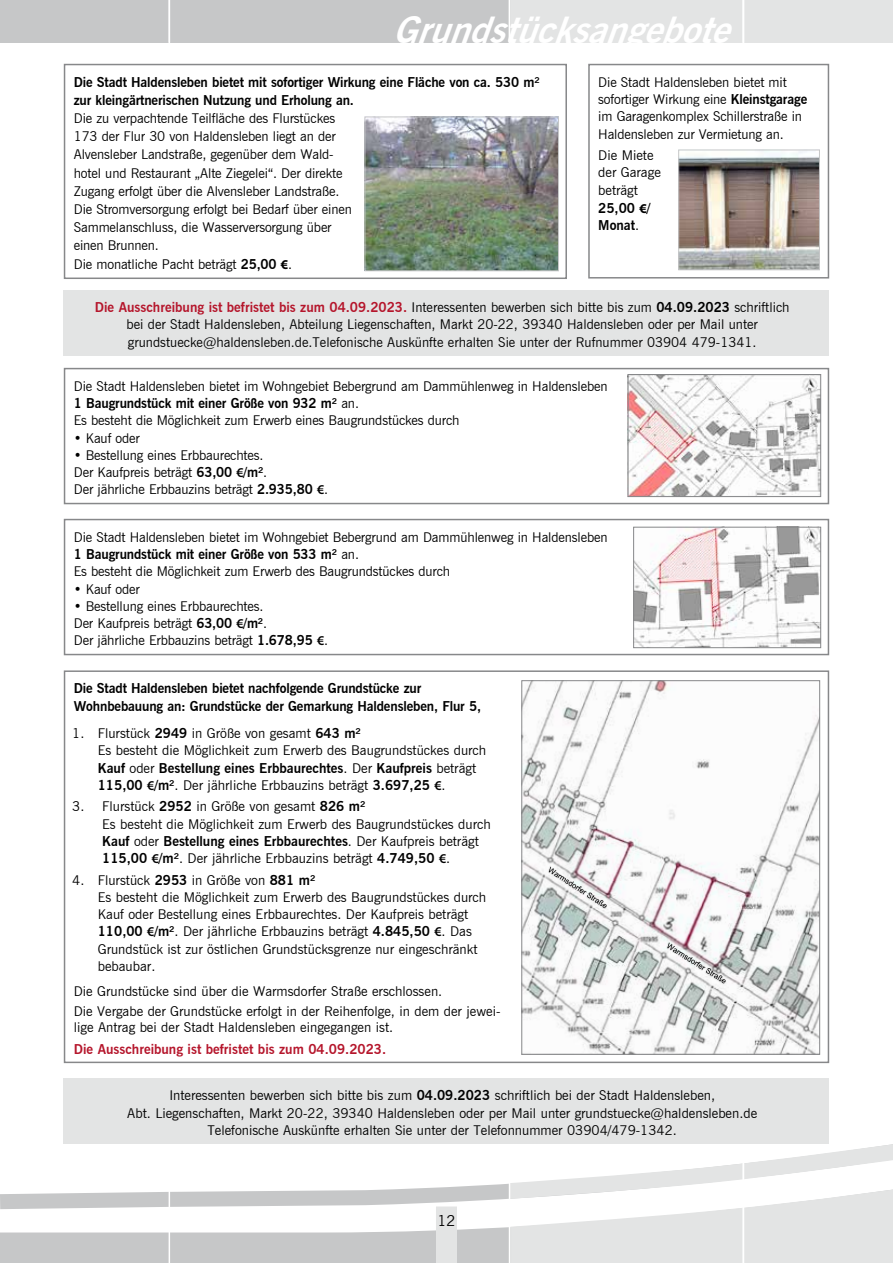
<style>
.page{position:relative;width:893px;height:1263px;background:#fff}
.page>*{position:absolute;margin:0;border:0;box-sizing:border-box;transform-origin:0 0}
.t1{font:italic 700 36px "News Gothic BT";color:#fff}
.t2{font:15px "News Gothic BT";color:#000}
.t3{font:13.5px/17.2px "News Gothic BT";color:#000}
.t4{font:700 13.5px/18.1px "News Gothic BT";letter-spacing:-.01em;color:#000}
.t5{font:700 13.5px "News Gothic BT";color:#b5152b}
.s1{font-weight:700}
.s2{font-family:"Myriad Pro";font-weight:700}
.s3{font-weight:700;color:#b5152b}
.s4{font-family:"Myriad Pro";font-weight:600}
</style>
<div class="page">
<div style="left:510px;top:0;width:383px;height:43px;background:#e3e4e4"></div>
<div style="left:0;top:0;width:510px;height:43px;background:#c6c7c8"></div>
<svg style="left:1px;top:1228px;width:493px;height:35px;background:#cccdce"></svg>
<div style="left:436px;top:1206px;width:21px;height:57px;background:#e3e4e4"></div>
<svg style="left:1px;top:1135px;width:493px;height:74px"></svg>
<svg style="left:494px;top:1144px;width:399px;height:119px"></svg>
<hr style="left:509px;top:0;width:1px;height:1263px;background:#fff">
<hr style="left:169px;top:0;width:1px;height:1263px;background:#fff">
<hr style="left:743px;top:0;width:1px;height:1263px;background:#fff">
<svg style="left:0;top:1194px;width:1px;height:69px"></svg>
<div style="left:64px;top:64px;width:503px;height:215px;border:2px solid #87888a"></div>
<img style="left:367px;top:119px;width:190px;height:150px">
<div style="left:365px;top:117px;width:194px;height:154px;border:1px solid #c6c7c8"></div>
<div style="left:64px;top:290px;width:765px;height:65px;background:#e3e4e4"></div>
<div style="left:588px;top:64px;width:241px;height:215px;border:2px solid #87888a"></div>
<img style="left:680px;top:152px;width:138px;height:116px">
<div style="left:678px;top:150px;width:142px;height:120px;border:1px solid #c6c7c8"></div>
<div style="left:64px;top:368px;width:765px;height:136px;border:2px solid #87888a"></div>
<img style="left:630px;top:376px;width:189px;height:119px">
<div style="left:628px;top:374px;width:193px;height:123px;border:1px solid #87888a"></div>
<div style="left:64px;top:519px;width:765px;height:136px;border:2px solid #87888a"></div>
<img style="left:635px;top:529px;width:184px;height:117px">
<div style="left:633px;top:527px;width:188px;height:121px;border:1px solid #87888a"></div>
<div style="left:64px;top:1079px;width:765px;height:65px;background:#e3e4e4"></div>
<div style="left:64px;top:670px;width:765px;height:393px;border:2px solid #87888a"></div>
<img style="left:523px;top:682px;width:295px;height:370px">
<img style="left:538px;top:862px;width:2px;height:57px">
<img style="left:540px;top:862px;width:74px;height:57px">
<svg style="left:549px;top:866px;width:58px;height:42px"></svg>
<img style="left:657px;top:938px;width:2px;height:56px">
<img style="left:659px;top:938px;width:74px;height:56px">
<svg style="left:667px;top:942px;width:59px;height:42px"></svg>
<div style="left:521px;top:680px;width:299px;height:374px;border:1px solid #87888a"></div>
<h1 class="t1" style="left:392px;top:8px;width:353px">Grundstücksangebote</h1>
<p class="t4" style="left:74px;top:73px;width:467px">Die Stadt Haldensleben bietet mit sofortiger Wirkung eine Fläche von ca. 530 m² zur kleingärtnerischen Nutzung und Erholung an.</p>
<p class="t3" style="left:74px;top:109px;width:280px;line-height:18.3px">Die zu verpachtende Teilfläche des Flurstückes 173 der Flur 30 von Haldensleben liegt an der Alvensleber Landstraße, gegenüber dem Wald&shy;hotel und Restaurant „Alte Ziegelei“. Der direkte Zugang erfolgt über die Alvensleber Landstraße.<br>Die Stromversorgung erfolgt bei Bedarf über einen Sammelanschluss, die Wasserversorgung über einen Brunnen.<br>Die monatliche Pacht beträgt <span class="s1">25,00</span> <span class="s2">€</span>.</p>
<p class="t3" style="left:95px;top:298px;width:696px;text-align:center"><span class="s3">Die Ausschreibung ist befristet bis zum 04.09.2023.</span> Interessenten bewerben sich bitte bis zum <span class="s1">04.09.2023</span> schriftlich bei der Stadt Haldensleben, Abteilung Liegenschaften, Markt 20-22, 39340 Haldensleben oder per Mail unter grundstuecke@haldensleben.de.Telefonische Auskünfte erhalten Sie unter der Rufnummer 03904 479-1341.</p>
<p class="t3" style="left:598px;top:73px;width:211px">Die Stadt Haldensleben bietet mit sofortiger Wirkung eine <span class="s1">Kleinstgarage </span>im Garagenkomplex Schillerstraße in Haldensleben zur Vermietung an.</p>
<p class="t3" style="left:598px;top:146px;width:64px">Die Miete der Garage beträgt<br><span class="s1">25,00</span> <span class="s2">€</span><span class="s1">/<br>Monat</span>.</p>
<p class="t3" style="left:74px;top:377px;width:535px">Die Stadt Haldensleben bietet im Wohngebiet Bebergrund am Dammühlenweg in Haldensleben<br><span class="s1">1 Baugrundstück mit einer Größe von 932 m²</span> an.<br>Es besteht die Möglichkeit zum Erwerb eines Baugrundstückes durch</p>
<p class="t3" style="left:74px;top:429px;width:68px">• Kauf oder</p>
<p class="t3" style="left:74px;top:446px;width:256px">• Bestellung eines Erbbaurechtes.<br>Der Kaufpreis beträgt <span class="s1">63,00</span> <span class="s4">€</span><span class="s1">/m²</span>.<br>Der jährliche Erbbauzins beträgt <span class="s1">2.935,80</span> <span class="s4">€</span>.</p>
<p class="t3" style="left:74px;top:528px;width:535px">Die Stadt Haldensleben bietet im Wohngebiet Bebergrund am Dammühlenweg in Haldensleben<br><span class="s1">1 Baugrundstück mit einer Größe von 533 m²</span> an.<br>Es besteht die Möglichkeit zum Erwerb des Baugrundstückes durch</p>
<p class="t3" style="left:74px;top:580px;width:68px">• Kauf oder</p>
<p class="t3" style="left:74px;top:597px;width:256px">• Bestellung eines Erbbaurechtes.<br>Der Kaufpreis beträgt <span class="s1">63,00</span> <span class="s4">€</span><span class="s1">/m²</span>.<br>Der jährliche Erbbauzins beträgt <span class="s1">1.678,95</span> <span class="s4">€</span>.</p>
<p class="t4" style="left:74px;top:680px;width:409px;line-height:17.2px">Die Stadt Haldensleben bietet nachfolgende Grundstücke zur<br>Wohnbebauung an: Grundstücke der Gemarkung Haldensleben, Flur 5,</p>
<p class="t3" style="left:98px;top:724px;width:390px;text-indent:-26px">1. Flurstück <span class="s1">2949</span> in Größe von gesamt <span class="s1">643 m²<br></span>Es besteht die Möglichkeit zum Erwerb des Baugrundstückes durch <span class="s1">Kauf</span> oder <span class="s1">Bestellung eines Erbbaurechtes</span>. Der <span class="s1">Kaufpreis</span> beträgt <span class="s1">115,00</span> <span class="s4">€</span><span class="s1">/m²</span>. Der jährliche Erbbauzins beträgt <span class="s1">3.697,25</span> <span class="s4">€</span>.</p>
<p class="t3" style="left:102px;top:798px;width:390px;text-indent:-30px">3. Flurstück <span class="s1">2952</span> in Größe von gesamt <span class="s1">826 m²<br></span>Es besteht die Möglichkeit zum Erwerb des Baugrundstückes durch <span class="s1">Kauf</span> oder <span class="s1">Bestellung eines Erbbaurechtes</span>. Der Kaufpreis beträgt <span class="s1">115,00</span> <span class="s4">€</span><span class="s1">/m²</span>. Der jährliche Erbbauzins beträgt <span class="s1">4.749,50</span> <span class="s4">€</span>.</p>
<p class="t3" style="left:98px;top:871px;width:390px;text-indent:-26px">4. Flurstück <span class="s1">2953</span> in Größe von <span class="s1">881 m²<br></span>Es besteht die Möglichkeit zum Erwerb des Baugrundstückes durch Kauf oder Bestellung eines Erbbaurechtes. Der Kaufpreis beträgt <span class="s1">110,00</span> <span class="s4">€</span><span class="s1">/m²</span>. Der jährliche Erbbauzins beträgt <span class="s1">4.845,50</span> <span class="s4">€</span>. Das Grundstück ist zur östlichen Grundstücksgrenze nur eingeschränkt bebaubar.</p>
<p class="t3" style="left:74px;top:980px;width:428px;line-height:20.4px">Die Grundstücke sind über die Warmsdorfer Straße erschlossen.<br>Die Vergabe der Grundstücke erfolgt in der Reihenfolge, in dem der jewei-</p>
<p class="t3" style="left:74px;top:1019px;width:321px">lige Antrag bei der Stadt Haldensleben eingegangen ist.</p>
<p class="t5" style="left:74px;top:1041px;width:314px">Die Ausschreibung ist befristet bis zum 04.09.2023.</p>
<p class="t3" style="left:127px;top:1087px;width:631px;text-align:center">Interessenten bewerben sich bitte bis zum <span class="s1">04.09.2023</span> schriftlich bei der Stadt Haldensleben,<br>Abt. Liegenschaften, Markt 20-22, 39340 Haldensleben oder per Mail unter grundstuecke@haldensleben.de<br>Telefonische Auskünfte erhalten Sie unter der Telefonnummer 03904/479-1342.</p>
<p class="t2" style="left:437px;top:1212px;width:20px">12</p>
</div>
